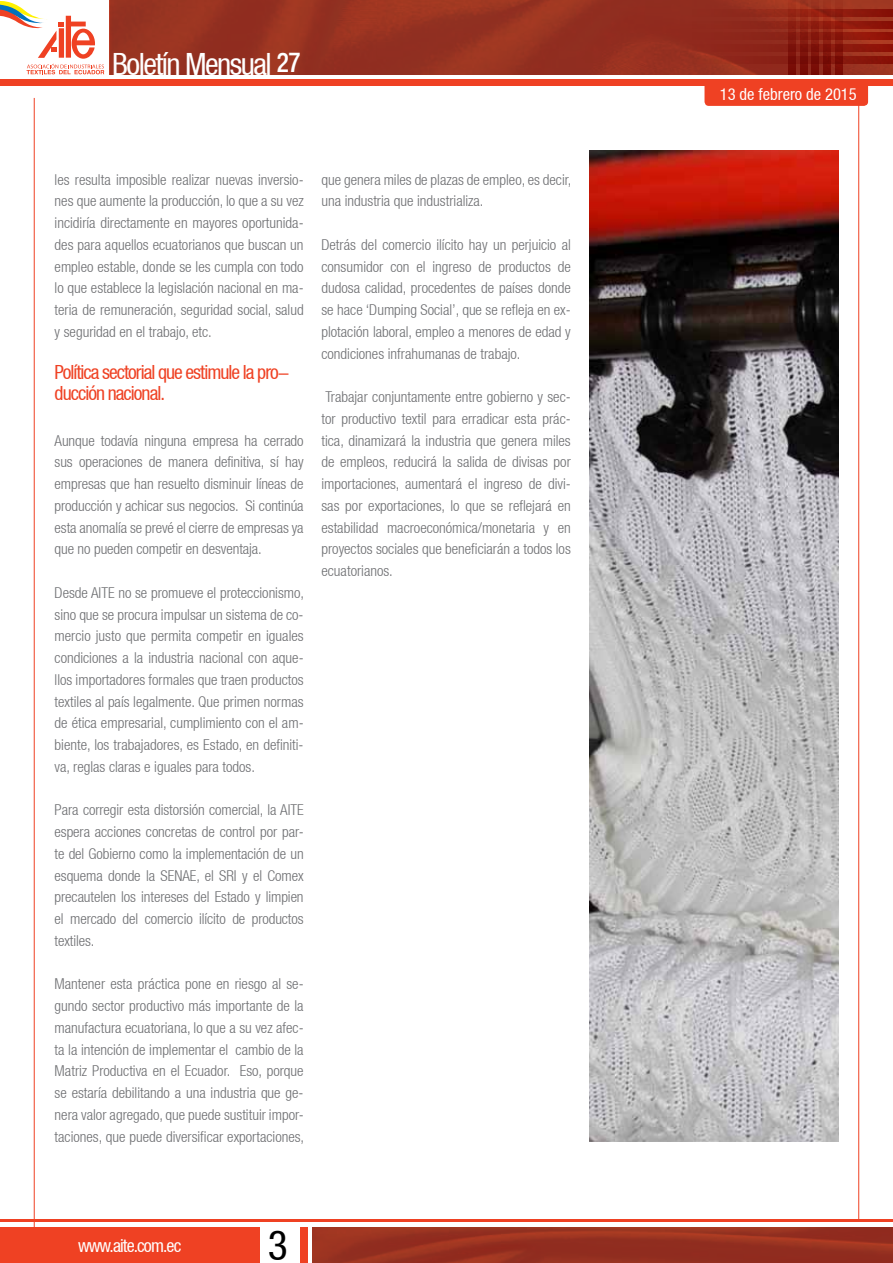
<style>
.page{position:relative;width:893px;height:1263px;background:#fff}
.page>*{position:absolute;margin:0;border:0;box-sizing:border-box;transform-origin:0 0}
.t1{font:condensed 41.55px "Helvetica Neue LT";color:#000}
.t2{font:condensed 30.6px "Helvetica Neue LT";letter-spacing:-.05em;color:#fff}
.t3{font:500 condensed 27.3px "Helvetica Neue LT";color:#fff;scale:.92 1}
.t4{font:condensed 19.5px/21px "Helvetica Neue LT";letter-spacing:-.05em;color:#ef4123}
.t5{font:condensed 18px "Helvetica Neue LT";letter-spacing:-.05em;color:#fff}
.t6{font:condensed 16.5px "Helvetica Neue LT";color:#fff}
.t7{font:300 condensed 15px/21.8px "Helvetica Neue LT";color:#6d6e71;text-align:justify}
</style>
<div class="page">
<svg style="left:0;top:1px;width:104px;height:73px"></svg>
<div style="left:0;top:79px;width:893px;height:7px;background:#ef4123"></div>
<img style="left:110px;top:0;width:783px;height:75px">
<svg style="left:687px;top:9px;width:206px;height:8px"></svg>
<svg style="left:687px;top:21px;width:206px;height:7px"></svg>
<svg style="left:687px;top:33px;width:206px;height:7px"></svg>
<svg style="left:687px;top:44px;width:206px;height:8px"></svg>
<svg style="left:687px;top:56px;width:206px;height:8px"></svg>
<svg style="left:835px;top:0;width:8px;height:74px"></svg>
<svg style="left:823px;top:0;width:8px;height:74px"></svg>
<svg style="left:811px;top:0;width:8px;height:74px"></svg>
<svg style="left:800px;top:0;width:7px;height:74px"></svg>
<svg style="left:788px;top:0;width:8px;height:74px"></svg>
<hr style="left:0;top:1219px;width:893px;height:3px;background:#ef4123">
<div style="left:0;top:1227px;width:259px;height:36px;background:#ef4123"></div>
<div style="left:300px;top:1227px;width:8px;height:36px;background:#ef4123"></div>
<hr style="left:858px;top:84px;width:1px;height:1136px;background:#ef4123">
<img style="left:313px;top:1227px;width:580px;height:36px">
<div style="left:704px;top:82px;width:164px;height:24px;background:#ef4123;border-radius:4px"></div>
<hr style="left:34px;top:98px;width:1px;height:1136px;background:#ef4123">
<img style="left:589px;top:151px;width:250px;height:991px">
<h2 class="t2" style="left:112px;top:46px;width:161px">Boletín Mensual</h2>
<h3 class="t3" style="left:277px;top:46px;width:27px">27</h3>
<p class="t7" style="left:55px;top:168px;width:251px">les resulta imposible realizar nuevas inversio&shy;nes que aumente la producción, lo que a su vez incidiría directamente en mayores oportunida&shy;des para aquellos ecuatorianos que buscan un empleo estable, donde se les cumpla con todo lo que establece la legislación nacional en ma&shy;teria de remuneración, seguridad social, salud y seguridad en el trabajo, etc.</p>
<h3 class="t4" style="left:55px;top:361px;width:236px">Política sectorial que estimule la pro&shy;ducción nacional.</h3>
<p class="t7" style="left:55px;top:429px;width:251px">Aunque todavía ninguna empresa ha cerrado sus operaciones de manera definitiva, sí hay empresas que han resuelto disminuir líneas de producción y achicar sus negocios. Si continúa esta anomalía se prevé el cierre de empresas ya que no pueden competir en desventaja.</p>
<p class="t7" style="left:55px;top:581px;width:251px">Desde AITE no se promueve el proteccionismo, sino que se procura impulsar un sistema de co&shy;mercio justo que permita competir en iguales condiciones a la industria nacional con aque&shy;llos importadores formales que traen productos textiles al país legalmente. Que primen normas de ética empresarial, cumplimiento con el am&shy;biente, los trabajadores, es Estado, en definiti&shy;va, reglas claras e iguales para todos.</p>
<p class="t7" style="left:55px;top:799px;width:251px">Para corregir esta distorsión comercial, la AITE espera acciones concretas de control por par&shy;te del Gobierno como la implementación de un esquema donde la SENAE, el SRI y el Comex precautelen los intereses del Estado y limpien el mercado del comercio ilícito de productos textiles.</p>
<p class="t7" style="left:55px;top:973px;width:251px">Mantener esta práctica pone en riesgo al se&shy;gundo sector productivo más importante de la manufactura ecuatoriana, lo que a su vez afec&shy;ta la intención de implementar el cambio de la Matriz Productiva en el Ecuador. Eso, porque se estaría debilitando a una industria que ge&shy;nera valor agregado, que puede sustituir impor&shy;taciones, que puede diversificar exportaciones,</p>
<p class="t7" style="left:321px;top:168px;width:251px">que genera miles de plazas de empleo, es decir, una industria que industrializa.</p>
<p class="t7" style="left:321px;top:233px;width:251px">Detrás del comercio ilícito hay un perjuicio al consumidor con el ingreso de productos de dudosa calidad, procedentes de países donde se hace ‘Dumping Social’, que se refleja en ex&shy;plotación laboral, empleo a menores de edad y condiciones infrahumanas de trabajo.</p>
<p class="t7" style="left:321px;top:386px;width:251px">Trabajar conjuntamente entre gobierno y sec&shy;tor productivo textil para erradicar esta prác&shy;tica, dinamizará la industria que genera miles de empleos, reducirá la salida de divisas por importaciones, aumentará el ingreso de divi&shy;sas por exportaciones, lo que se reflejará en estabilidad macroeconómica/monetaria y en proyectos sociales que beneficiarán a todos los ecuatorianos.</p>
<p class="t5" style="left:78px;top:1235px;width:105px">www.aite.com.ec</p>
<h1 class="t1" style="left:268px;top:1221px;width:21px">3</h1>
<p class="t6" style="left:720px;top:84px;width:138px">13 de febrero de 2015</p>
</div>
